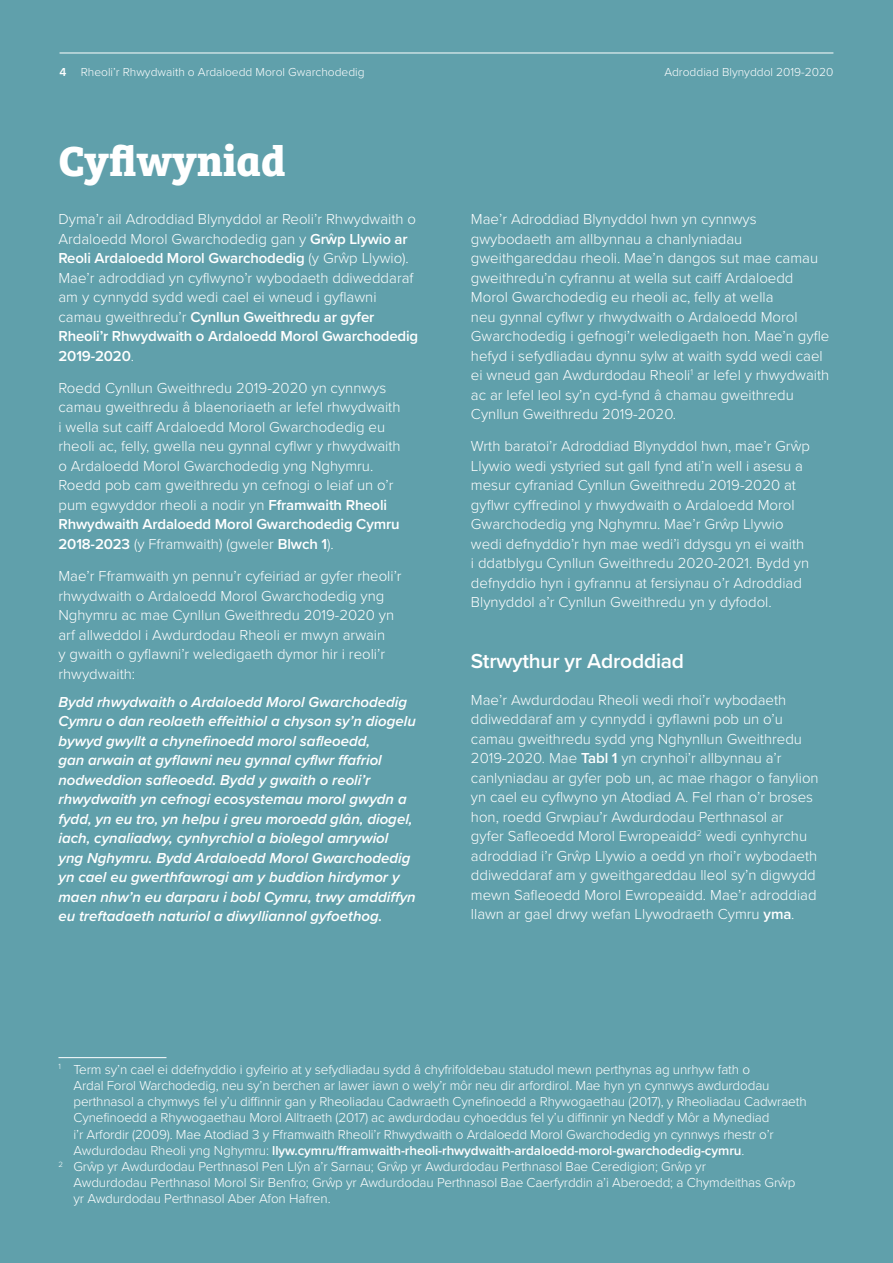
<style>
.page{position:relative;width:893px;height:1263px;background:#60a0ab}
.page>*{position:absolute;margin:0;border:0;box-sizing:border-box;transform-origin:0 0}
.Page_Header_New{font:700 43.5px "Bree Serif";color:#fff}
.New_Sub{font:600 21px "Proxima Nova";letter-spacing:-.01em;color:#fff}
.t1{font:300 15px/19.5px "Proxima Nova";color:#fff}
.t2{font:italic 600 15px/19.5px "Proxima Nova";color:#fff}
.Footnote{font:300 13.5px/16.2px "Proxima Nova";letter-spacing:-.01em;color:#fff}
.t3{font:300 12px "Proxima Nova";color:#fff}
.s1{font-weight:600}
</style>
<div class="page">
<hr style="left:60px;top:53px;width:773px;height:1px;background:#fff">
<hr style="left:58px;top:1057px;width:108px;height:1px;background:#fff">
<p class="t3" style="left:60px;top:63px;width:307px"><span class="s1">4</span> Rheoli’r Rhwydwaith o Ardaloedd Morol Gwarchodedig</p>
<p class="t3" style="left:664px;top:63px;width:171px">Adroddiad Blynyddol 2019-2020</p>
<h1 class="Page_Header_New" style="left:58px;top:127px;width:229px">Cyflwyniad</h1>
<p class="t1" style="left:58px;top:209px;width:361px">Dyma’r ail Adroddiad Blynyddol ar Reoli’r Rhwydwaith o Ardaloedd Morol Gwarchodedig gan y <span class="s1">Grŵp Llywio ar Reoli Ardaloedd Morol Gwarchodedig</span> (y Grŵp Llywio).<br>Mae’r adroddiad yn cyflwyno’r wybodaeth ddiweddaraf am y cynnydd sydd wedi cael ei wneud i gyflawni camau gweithredu’r <span class="s1">Cynllun Gweithredu ar gyfer Rheoli’r Rhwydwaith o Ardaloedd Morol Gwarchodedig 2019-2020</span>.</p>
<p class="t1" style="left:58px;top:377px;width:344px">Roedd Cynllun Gweithredu 2019-2020 yn cynnwys camau gweithredu â blaenoriaeth ar lefel rhwydwaith i wella sut caiff Ardaloedd Morol Gwarchodedig eu rheoli ac, felly, gwella neu gynnal cyflwr y rhwydwaith o Ardaloedd Morol Gwarchodedig yng Nghymru.<br>Roedd pob cam gweithredu yn cefnogi o leiaf un o’r pum egwyddor rheoli a nodir yn <span class="s1">Fframwaith Rheoli Rhwydwaith Ardaloedd Morol Gwarchodedig Cymru 2018-2023</span> (y Fframwaith) (gweler <span class="s1">Blwch 1</span>).</p>
<p class="t1" style="left:58px;top:566px;width:345px">Mae’r Fframwaith yn pennu’r cyfeiriad ar gyfer rheoli’r rhwydwaith o Ardaloedd Morol Gwarchodedig yng Nghymru ac mae Cynllun Gweithredu 2019-2020 yn arf allweddol i Awdurdodau Rheoli er mwyn arwain<br>y gwaith o gyflawni’r weledigaeth dymor hir i reoli’r rhwydwaith:</p>
<p class="t2" style="left:58px;top:691px;width:359px">Bydd rhwydwaith o Ardaloedd Morol Gwarchodedig Cymru o dan reolaeth effeithiol a chyson sy’n diogelu bywyd gwyllt a chynefinoedd morol safleoedd,<br>gan arwain at gyflawni neu gynnal cyflwr ffafriol nodweddion safleoedd. Bydd y gwaith o reoli’r rhwydwaith yn cefnogi ecosystemau morol gwydn a fydd, yn eu tro, yn helpu i greu moroedd glân, diogel, iach, cynaliadwy, cynhyrchiol a biolegol amrywiol yng Nghymru. Bydd Ardaloedd Morol Gwarchodedig yn cael eu gwerthfawrogi am y buddion hirdymor y maen nhw’n eu darparu i bobl Cymru, trwy amddiffyn eu treftadaeth naturiol a diwylliannol gyfoethog.</p>
<p class="t1" style="left:471px;top:209px;width:360px">Mae’r Adroddiad Blynyddol hwn yn cynnwys gwybodaeth am allbynnau a chanlyniadau gweithgareddau rheoli. Mae’n dangos sut mae camau gweithredu’n cyfrannu at wella sut caiff Ardaloedd Morol Gwarchodedig eu rheoli ac, felly at wella<br>neu gynnal cyflwr y rhwydwaith o Ardaloedd Morol Gwarchodedig i gefnogi’r weledigaeth hon. Mae’n gyfle hefyd i sefydliadau dynnu sylw at waith sydd wedi cael ei wneud gan Awdurdodau Rheoli<sup>1</sup> ar lefel y rhwydwaith ac ar lefel leol sy’n cyd-fynd â chamau gweithredu Cynllun Gweithredu 2019-2020.</p>
<p class="t1" style="left:471px;top:436px;width:341px">Wrth baratoi’r Adroddiad Blynyddol hwn, mae’r Grŵp Llywio wedi ystyried sut gall fynd ati’n well i asesu a mesur cyfraniad Cynllun Gweithredu 2019-2020 at gyflwr cyffredinol y rhwydwaith o Ardaloedd Morol Gwarchodedig yng Nghymru. Mae’r Grŵp Llywio wedi defnyddio’r hyn mae wedi’i ddysgu yn ei waith i ddatblygu Cynllun Gweithredu 2020-2021. Bydd yn defnyddio hyn i gyfrannu at fersiynau o’r Adroddiad Blynyddol a’r Cynllun Gweithredu yn y dyfodol.</p>
<p class="New_Sub" style="left:471px;top:645px;width:215px">Strwythur yr Adroddiad</p>
<p class="t1" style="left:471px;top:689px;width:349px">Mae’r Awdurdodau Rheoli wedi rhoi’r wybodaeth ddiweddaraf am y cynnydd i gyflawni pob un o’u camau gweithredu sydd yng Nghynllun Gweithredu 2019-2020. Mae <span class="s1">Tabl 1</span> yn crynhoi’r allbynnau a’r canlyniadau ar gyfer pob un, ac mae rhagor o fanylion yn cael eu cyflwyno yn Atodiad A. Fel rhan o’r broses hon, roedd Grwpiau’r Awdurdodau Perthnasol ar gyfer Safleoedd Morol Ewropeaidd<sup>2</sup> wedi cynhyrchu adroddiad i’r Grŵp Llywio a oedd yn rhoi’r wybodaeth ddiweddaraf am y gweithgareddau lleol sy’n digwydd mewn Safleoedd Morol Ewropeaidd. Mae’r adroddiad llawn ar gael drwy wefan Llywodraeth Cymru <span class="s1">yma</span>.</p>
<p class="Footnote" style="left:73px;top:1060px;width:735px;text-indent:-15px"><sup>1</sup> Term sy’n cael ei ddefnyddio i gyfeirio at y sefydliadau sydd â chyfrifoldebau statudol mewn perthynas ag unrhyw fath o<br>Ardal Forol Warchodedig, neu sy’n berchen ar lawer iawn o wely’r môr neu dir arfordirol. Mae hyn yn cynnwys awdurdodau perthnasol a chymwys fel y’u diffinnir gan y Rheoliadau Cadwraeth Cynefinoedd a Rhywogaethau (2017), y Rheoliadau Cadwraeth Cynefinoedd a Rhywogaethau Morol Alltraeth (2017) ac awdurdodau cyhoeddus fel y’u diffinnir yn Neddf y Môr a Mynediad<br>i’r Arfordir (2009). Mae Atodiad 3 y Fframwaith Rheoli’r Rhwydwaith o Ardaloedd Morol Gwarchodedig yn cynnwys rhestr o’r Awdurdodau Rheoli yng Nghymru: <span class="s1">llyw.cymru/fframwaith-rheoli-rhwydwaith-ardaloedd-morol-gwarchodedig-cymru</span>.</p>
<p class="Footnote" style="left:73px;top:1158px;width:723px;text-indent:-15px"><sup>2</sup> Grŵp yr Awdurdodau Perthnasol Pen Llŷn a’r Sarnau; Grŵp yr Awdurdodau Perthnasol Bae Ceredigion; Grŵp yr<br>Awdurdodau Perthnasol Morol Sir Benfro; Grŵp yr Awdurdodau Perthnasol Bae Caerfyrddin a’i Aberoedd; a Chymdeithas Grŵp yr Awdurdodau Perthnasol Aber Afon Hafren.</p>
</div>
